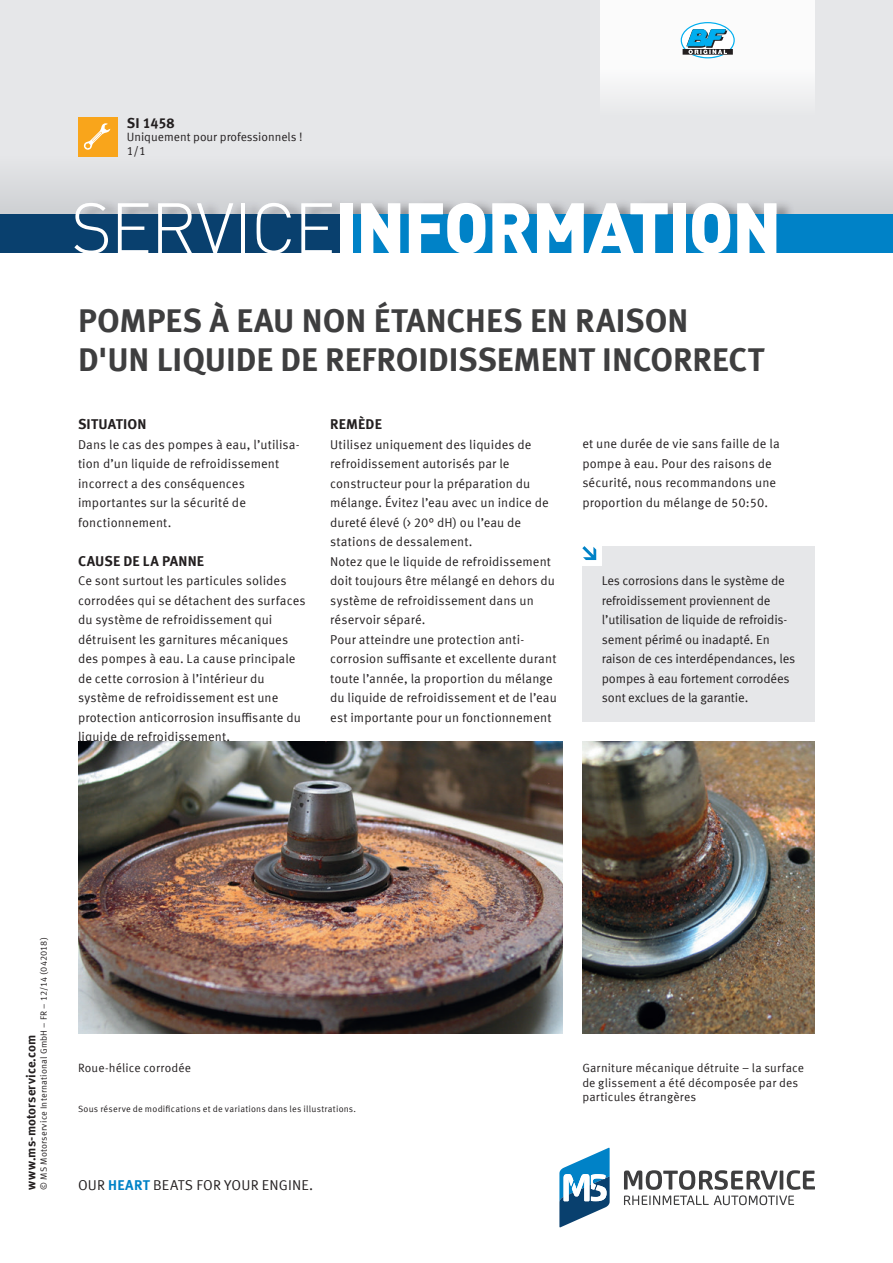
<style>
.page{position:relative;width:893px;height:1263px;background:#fff}
.page>*{position:absolute;margin:0;border:0;box-sizing:border-box;transform-origin:0 0}
.t1{font:900 70.5px "DIN Pro";letter-spacing:-.025em;color:#fff}
.t2{font:700 33px/39px "Meta Offc Pro";color:#3e3e3f}
.t3{font:700 14.25px "Meta Offc Pro";letter-spacing:.01em;color:#231f20}
.t4{font:14.25px "Meta Offc Pro Norm";letter-spacing:.01em;color:#231f20}
.t5{font:12.75px/19.5px "Meta Offc Pro Norm";letter-spacing:.005em;color:#231f20}
.t6{font:700 12.75px "Meta Offc Pro";letter-spacing:.01em;color:#231f20}
.t7{font:12px/14.7px "Meta Offc Pro Norm";letter-spacing:.01em;color:#231f20}
.t8{font:9px "Meta Offc Pro Norm";letter-spacing:.02em;color:#231f20}
.s1{font-weight:300}
.s2{font-family:"Meta Offc Pro";font-weight:700;color:#0082c7}
</style>
<div class="page">
<svg style="left:624px;top:1170px;width:191px;height:35px"></svg>
<svg style="left:559px;top:1148px;width:51px;height:79px"></svg>
<div style="left:0;top:0;width:893px;height:224px;background:#e6e7e9"></div>
<div style="left:0;top:156px;width:893px;height:58px;background:#dcdee0"></div>
<div style="left:77px;top:198px;width:719px;height:16px;background:#231f20;opacity:.4"></div>
<div style="left:0;top:214px;width:893px;height:39px;background:#09406e"></div>
<div style="left:347px;top:214px;width:546px;height:39px;background:#0082c7"></div>
<div style="left:78px;top:117px;width:39px;height:39px;background:#f9a51b"></div>
<svg style="left:83px;top:123px;width:27px;height:27px"></svg>
<div style="left:600px;top:0;width:215px;height:117px;background:linear-gradient(to bottom,#fff,#edeeef)"></div>
<svg style="left:681px;top:22px;width:54px;height:36px;background:#8fc1d4"></svg>
<img style="left:78px;top:741px;width:485px;height:292px">
<img style="left:582px;top:741px;width:233px;height:292px">
<div style="left:582px;top:546px;width:233px;height:176px;background:#e6e7e9"></div>
<div style="left:582px;top:546px;width:20px;height:19px;background:#fff"></div>
<svg style="left:582px;top:546px;width:14px;height:14px"></svg>
<p class="t3" style="left:127px;top:112px;width:50px">SI 1458</p>
<p class="t7" style="left:127px;top:129px;width:177px">Uniquement pour professionnels !</p>
<p class="t7" style="left:127px;top:143px;width:21px">1/1</p>
<h1 class="t1" style="left:71px;top:180px;width:712px"><span class="s1">SERVICE</span>INFORMATION</h1>
<h2 class="t2" style="left:78px;top:298px;width:688px">POMPES À EAU NON ÉTANCHES EN RAISON<br>D'UN LIQUIDE DE REFROIDISSEMENT INCORRECT</h2>
<p class="t3" style="left:78px;top:413px;width:70px">SITUATION</p>
<p class="t5" style="left:78px;top:434px;width:223px">Dans le cas des pompes à eau, l’utilisa&shy;tion d’un liquide de refroidissement incorrect a des conséquences importantes sur la sécurité de fonctionnement.</p>
<p class="t3" style="left:78px;top:549px;width:128px">CAUSE DE LA PANNE</p>
<p class="t5" style="left:78px;top:570px;width:229px">Ce sont surtout les particules solides corrodées qui se détachent des surfaces du système de refroidissement qui détruisent les garnitures mécaniques des pompes à eau. La cause principale de cette corrosion à l’intérieur du système de refroidissement est une protection anticorrosion insuffisante du liquide de refroidissement.</p>
<p class="t3" style="left:330px;top:413px;width:53px">REMÈDE</p>
<p class="t5" style="left:330px;top:434px;width:228px">Utilisez uniquement des liquides de refroidissement autorisés par le constructeur pour la préparation du mélange. Évitez l’eau avec un indice de dureté élevé (&gt; 20° dH) ou l’eau de stations de dessalement.<br>Notez que le liquide de refroidissement doit toujours être mélangé en dehors du système de refroidissement dans un réservoir séparé.<br>Pour atteindre une protection anti&shy;corrosion suffisante et excellente durant toute l’année, la proportion du mélange du liquide de refroidissement et de l’eau est importante pour un fonctionnement</p>
<p class="t5" style="left:582px;top:433px;width:199px">et une durée de vie sans faille de la pompe à eau. Pour des raisons de sécurité, nous recommandons une proportion du mélange de 50:50.</p>
<p class="t5" style="left:602px;top:570px;width:195px">Les corrosions dans le système de refroidissement proviennent de l’utilisation de liquide de refroidis&shy;sement périmé ou inadapté. En raison de ces interdépendances, les pompes à eau fortement corrodées sont exclues de la garantie.</p>
<p class="t8" style="left:37px;top:1189px;width:254px;rotate:-90deg">© MS Motorservice International GmbH – FR – 12/14 (042018)</p>
<p class="t6" style="left:21px;top:1189px;width:156px;rotate:-90deg">www.ms-motorservice.com</p>
<p class="t7" style="left:78px;top:1060px;width:115px">Roue-hélice corrodée</p>
<p class="t7" style="left:582px;top:1060px;width:223px">Garniture mécanique détruite – la surface de glissement a été décomposée par des particules étrangères</p>
<p class="t8" style="left:78px;top:1102px;width:280px">Sous réserve de modifications et de variations dans les illustrations.</p>
<p class="t4" style="left:78px;top:1174px;width:237px">OUR <span class="s2">HEART</span> BEATS FOR YOUR ENGINE.</p>
</div>
